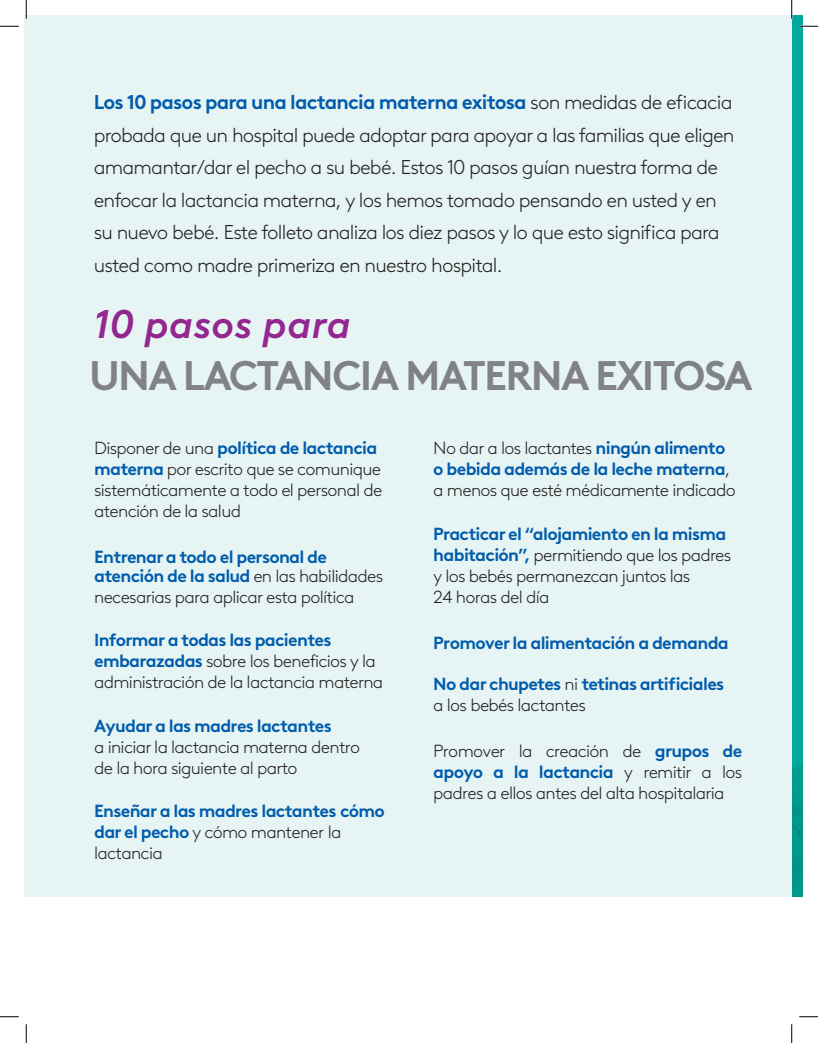
<style>
.page{position:relative;width:818px;height:1043px;background:#fff}
.page>*{position:absolute;margin:0;border:0;box-sizing:border-box;transform-origin:0 0}
.t1{font:700 41.25px "Brown LL";letter-spacing:-.04em;color:#808285}
.t2{font:italic 500 40px "Brown LL";color:#93268f}
.t3{font:300 20px/32.5px "Brown LL";letter-spacing:-.04em;color:#231f20}
.t4{font:300 17.5px/21px "Brown LL";letter-spacing:-.04em;color:#231f20}
.t5{font:700 17.5px/21px "Brown LL";letter-spacing:-.04em;color:#015dac}
.s1{font-weight:700;color:#015dac}
.s2{font-weight:300;color:#231f20}
</style>
<div class="page">
<img style="left:791px;top:15px;width:11px;height:882px">
<div style="left:24px;top:15px;width:767px;height:882px;background:#e6f4f4"></div>
<svg style="left:0;top:25px;width:19px;height:2px"></svg>
<svg style="left:799px;top:25px;width:19px;height:2px"></svg>
<svg style="left:0;top:1016px;width:19px;height:1px"></svg>
<svg style="left:799px;top:1016px;width:19px;height:1px"></svg>
<svg style="left:25px;top:0;width:2px;height:19px"></svg>
<svg style="left:25px;top:1024px;width:2px;height:18px"></svg>
<svg style="left:791px;top:0;width:1px;height:19px"></svg>
<svg style="left:791px;top:1024px;width:1px;height:18px"></svg>
<p class="t3" style="left:94px;top:85px;width:642px"><span class="s1">Los 10 pasos para una lactancia materna exitosa</span> son medidas de eficacia probada que un hospital puede adoptar para apoyar a las familias que eligen amamantar/dar el pecho a su bebé. Estos 10 pasos guían nuestra forma de enfocar la lactancia materna, y los hemos tomado pensando en usted y en su nuevo bebé. Este folleto analiza los diez pasos y lo que esto significa para usted como madre primeriza en nuestro hospital.</p>
<p class="t2" style="left:94px;top:293px;width:259px">10 pasos para</p>
<p class="t1" style="left:89px;top:343px;width:665px">UNA LACTANCIA MATERNA EXITOSA</p>
<p class="t4" style="left:94px;top:437px;width:290px">Disponer de una <span class="s1">política de lactancia materna</span> por escrito que se comunique sistemáticamente a todo el personal de atención de la salud</p>
<p class="t5" style="left:94px;top:546px;width:290px;line-height:18.8px">Entrenar a todo el personal de atención de la salud <span class="s2">en las habilidades</span></p>
<p class="t4" style="left:94px;top:585px;width:262px">necesarias para aplicar esta política</p>
<p class="t4" style="left:94px;top:628px;width:291px"><span class="s1">Informar a todas las pacientes embarazadas</span> sobre los beneficios y la administración de la lactancia materna</p>
<p class="t4" style="left:94px;top:714px;width:267px"><span class="s1">Ayudar a las madres lactantes<br></span>a iniciar la lactancia materna dentro de la hora siguiente al parto</p>
<p class="t5" style="left:94px;top:799px;width:292px">Enseñar a las madres lactantes cómo dar el pecho <span class="s2">y cómo mantener la lactancia</span></p>
<p class="t4" style="left:433px;top:437px;width:304px">No dar a los lactantes <span class="s1">ningún alimento o bebida además de la leche materna</span>, a menos que esté médicamente indicado</p>
<p class="t4" style="left:433px;top:522px;width:299px"><span class="s1">Practicar el “alojamiento en la misma habitación”,</span> permitiendo que los padres y los bebés permanezcan juntos las<br>24 horas del día</p>
<p class="t5" style="left:433px;top:630px;width:297px">Promover la alimentación a demanda</p>
<p class="t5" style="left:433px;top:672px;width:292px">No dar chupetes <span class="s2">ni</span> tetinas artificiales <span class="s2">a los bebés lactantes</span></p>
<p class="t4" style="left:433px;top:739px;width:310px;text-align:justify">Promover la creación de <span class="s1">grupos de apoyo a la lactancia</span> y remitir a los padres a ellos antes del alta hospitalaria</p>
</div>
